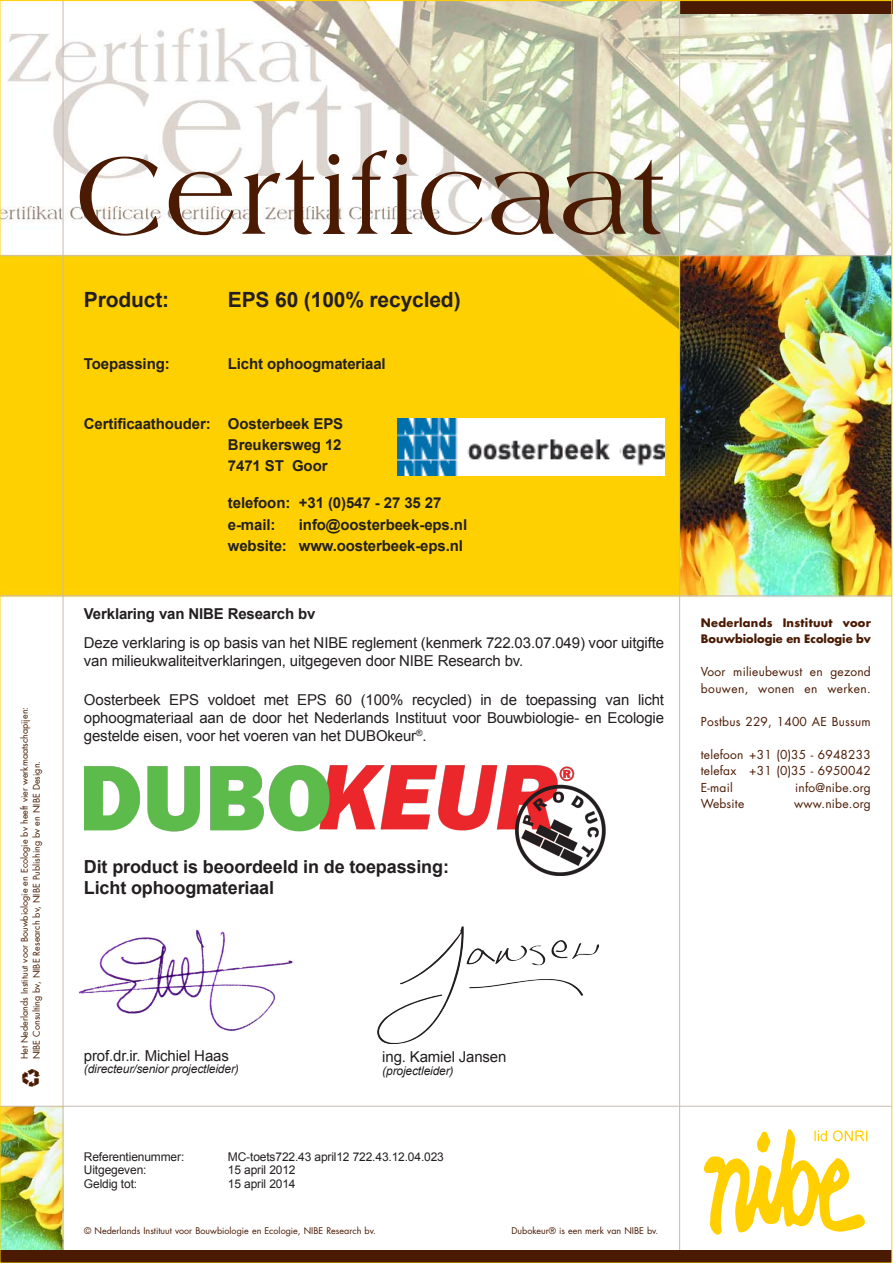
<style>
.page{position:relative;width:893px;height:1263px;background:#fff}
.page>*{position:absolute;margin:0;border:0;box-sizing:border-box;transform-origin:0 0}
.t1{font:118.05px "Amphion";color:#4a1a03}
.t2{font:700 21px "Arial";letter-spacing:-.005em;color:#231f20}
.t3{font:700 18px/21.6px "Arial";letter-spacing:-.01em;color:#231f20}
.t4{font:18px "Recycle";color:#4a1a03}
.t5{font:15px/18px "Arial";letter-spacing:-.01em;color:#231f20}
.t6{font:700 15px/21px "Arial";letter-spacing:-.01em;color:#231f20;text-align:justify}
.t7{font:12px/16.5px "Futura";letter-spacing:.02em;color:#4a1a03}
.t8{font:12px "Arial";letter-spacing:-.01em;color:#231f20}
.t9{font:italic 12px "Arial";letter-spacing:-.01em;color:#231f20}
.t10{font:700 11.4px/16.5px "Futura";letter-spacing:.01em;color:#4a1a03}
.t11{font:9px/11.9px "Futura";color:#4a1a03}
</style>
<div class="page">
<img style="left:2px;top:3px;width:888px;height:1248px">
<img style="left:2px;top:1107px;width:61px;height:144px">
<div style="left:680px;top:0;width:212px;height:13px;background:#4a1a03"></div>
<svg style="left:704px;top:1129px;width:163px;height:106px"></svg>
<hr style="left:0;top:595px;width:892px;height:1px;background:#c9bab3">
<hr style="left:0;top:255px;width:892px;height:1px;background:#c9bab3">
<hr style="left:63px;top:1px;width:1px;height:1262px;background:#c9bab3">
<hr style="left:679px;top:1px;width:1px;height:1262px;background:#c9bab3">
<div style="left:0;top:1251px;width:892px;height:12px;background:#4a1a03"></div>
<hr style="left:0;top:1106px;width:892px;height:1px;background:#c9bab3">
<img style="left:397px;top:418px;width:267px;height:57px">
<img style="left:377px;top:926px;width:222px;height:118px">
<img style="left:84px;top:764px;width:523px;height:111px">
<img style="left:75px;top:922px;width:229px;height:122px">
<p class="t11" style="left:19px;top:1059px;width:354px;rotate:-90deg">Het Nederlands Instituut voor Bouwbiologie en Ecologie bv heeft vier werkmaatschapijen:<br>NIBE Consulting bv, NIBE Research bv, NIBE Publishing bv en NIBE Design.</p>
<p class="t4" style="left:22px;top:1088px;width:21px;rotate:-90deg">C</p>
<h1 class="t1" style="left:75px;top:128px;width:594px">Certificaat</h1>
<h2 class="t2" style="left:84px;top:286px;width:87px">Product:</h2>
<h2 class="t2" style="left:228px;top:286px;width:234px">EPS 60 (100% recycled)</h2>
<p class="t6" style="left:84px;top:353px;width:87px">Toepassing:</p>
<p class="t6" style="left:228px;top:353px;width:159px">Licht ophoogmateriaal</p>
<p class="t6" style="left:228px;top:414px;width:117px;text-indent:-144px">Certificaathouder: Oosterbeek EPS Breukersweg 12<br>7471 ST Goor</p>
<p class="t6" style="left:228px;top:493px;width:215px">telefoon: +31 (0)547 - 27 35 27 e-mail:</p>
<p class="t6" style="left:228px;top:514px;width:241px;text-align:right">info@oosterbeek-eps.nl<br>website: www.oosterbeek-eps.nl</p>
<p class="t6" style="left:84px;top:604px;width:233px">Verklaring van NIBE Research bv</p>
<p class="t5" style="left:84px;top:634px;width:582px">Deze verklaring is op basis van het NIBE reglement (kenmerk 722.03.07.049) voor uitgifte van milieukwaliteitverklaringen, uitgegeven door NIBE Research bv.</p>
<p class="t5" style="left:84px;top:691px;width:582px;text-align:justify">Oosterbeek EPS voldoet met EPS 60 (100% recycled) in de toepassing van licht ophoogmateriaal aan de door het Nederlands Instituut voor Bouwbiologie- en Ecologie gestelde eisen, voor het voeren van het DUBOkeur<sup>®</sup>.</p>
<p class="t3" style="left:84px;top:856px;width:367px">Dit product is beoordeeld in de toepassing:<br>Licht ophoogmateriaal</p>
<p class="t10" style="left:701px;top:614px;width:172px">Nederlands Instituut voor<br>Bouwbiologie en Ecologie bv</p>
<p class="t7" style="left:701px;top:664px;width:172px">Voor milieubewust en gezond bouwen, wonen en werken.</p>
<p class="t7" style="left:701px;top:713px;width:171px">Postbus 229, 1400 AE Bussum</p>
<p class="t7" style="left:701px;top:746px;width:171px;text-align:justify">telefoon +31 (0)35 - 6948233 telefax +31 (0)35 - 6950042<br>E-mail</p>
<p class="t7" style="left:795px;top:779px;width:77px">info@nibe.org</p>
<p class="t7" style="left:701px;top:796px;width:45px">Website</p>
<p class="t7" style="left:794px;top:796px;width:78px">www.nibe.org</p>
<p class="t5" style="left:84px;top:1047px;width:146px">prof.dr.ir. Michiel Haas</p>
<p class="t5" style="left:382px;top:1048px;width:126px">ing. Kamiel Jansen</p>
<p class="t9" style="left:84px;top:1061px;width:156px">(directeur/senior projectleider)</p>
<p class="t9" style="left:382px;top:1063px;width:73px">(projectleider)</p>
<p class="t8" style="left:84px;top:1149px;width:102px">Referentienummer:</p>
<p class="t8" style="left:228px;top:1149px;width:217px">MC-toets722.43 april12 722.43.12.04.023</p>
<p class="t8" style="left:84px;top:1162px;width:64px">Uitgegeven:</p>
<p class="t8" style="left:228px;top:1162px;width:69px">15 april 2012</p>
<p class="t8" style="left:84px;top:1175px;width:55px">Geldig tot:</p>
<p class="t8" style="left:228px;top:1175px;width:69px">15 april 2014</p>
<p class="t11" style="left:84px;top:1225px;width:293px">© Nederlands Instituut voor Bouwbiologie en Ecologie, NIBE Research bv.</p>
<p class="t11" style="left:511px;top:1225px;width:148px">Dubokeur® is een merk van NIBE bv.</p>
</div>
